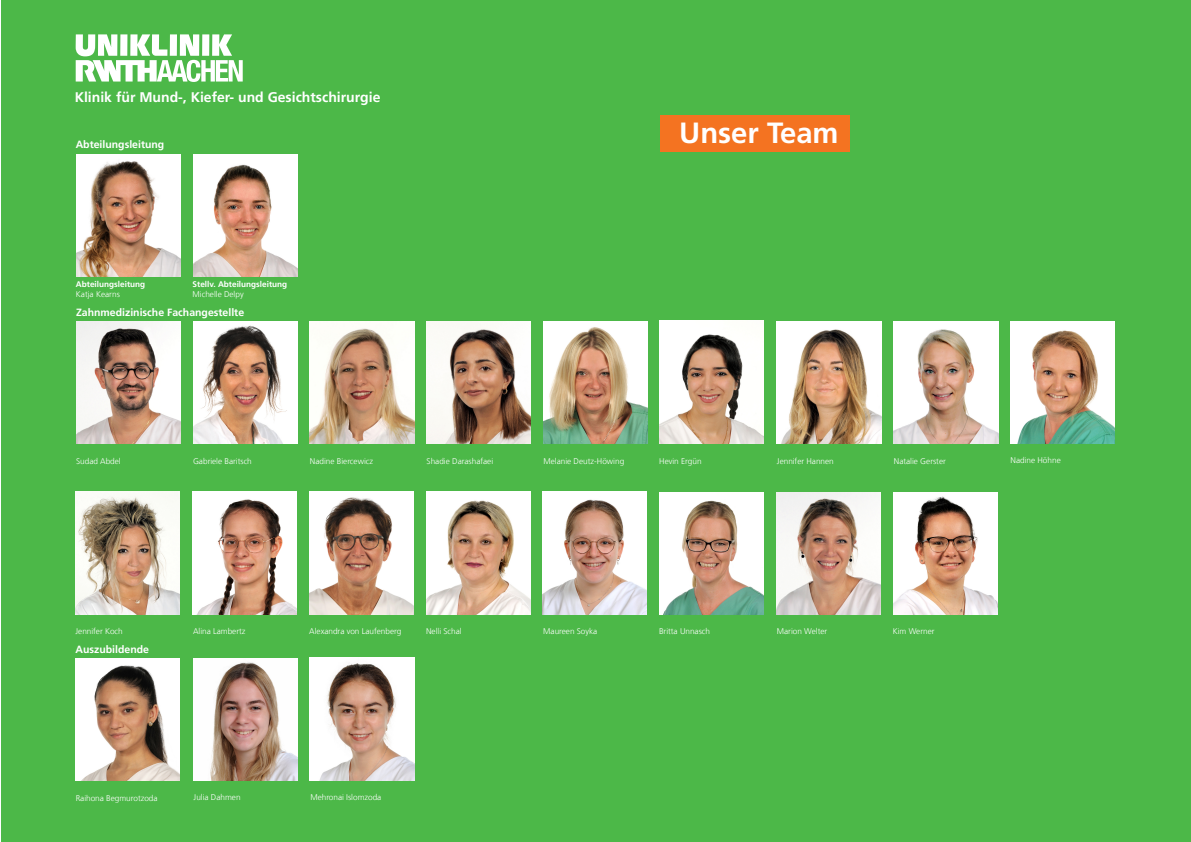
<style>
.page{position:relative;width:1191px;height:842px;background:#fff}
.page>*{position:absolute;margin:0;border:0;box-sizing:border-box;transform-origin:0 0}
.t1{font:700 29.25px "Frutiger LT Com";color:#fff}
.t2{font:700 14px "Frutiger LT Com";color:#fff}
.t3{font:700 10.5px "Frutiger LT Com";color:#fff}
.t4{font:300 8.2px "Frutiger LT Com";color:#fff}
.t5{font:700 8.2px "Frutiger LT Com";color:#fff}
</style>
<div class="page">
<div style="left:1px;top:0;width:1190px;height:842px;background:#4cb848"></div>
<div style="left:660px;top:115px;width:189px;height:36px;background:#f47321"></div>
<img style="left:76px;top:154px;width:104px;height:123px">
<img style="left:193px;top:154px;width:104px;height:123px">
<img style="left:76px;top:658px;width:104px;height:123px">
<img style="left:76px;top:321px;width:104px;height:123px">
<svg style="left:76px;top:34px;width:167px;height:47px"></svg>
<img style="left:1010px;top:321px;width:104px;height:123px">
<img style="left:894px;top:321px;width:104px;height:122px">
<img style="left:543px;top:321px;width:104px;height:123px">
<img style="left:426px;top:321px;width:105px;height:123px">
<img style="left:310px;top:321px;width:104px;height:123px">
<img style="left:193px;top:321px;width:104px;height:123px">
<img style="left:659px;top:321px;width:104px;height:122px">
<img style="left:777px;top:321px;width:104px;height:123px">
<img style="left:893px;top:492px;width:104px;height:123px">
<img style="left:76px;top:492px;width:104px;height:122px">
<img style="left:660px;top:492px;width:103px;height:123px">
<img style="left:543px;top:492px;width:104px;height:122px">
<img style="left:426px;top:492px;width:104px;height:122px">
<img style="left:309px;top:492px;width:104px;height:122px">
<img style="left:776px;top:492px;width:104px;height:123px">
<img style="left:192px;top:492px;width:105px;height:122px">
<img style="left:193px;top:658px;width:104px;height:123px">
<img style="left:310px;top:658px;width:104px;height:122px">
<h2 class="t2" style="left:75px;top:89px;width:307px">Klinik für Mund-, Kiefer- und Gesichtschirurgie</h2>
<p class="t3" style="left:76px;top:138px;width:90px">Abteilungsleitung</p>
<p class="t5" style="left:76px;top:279px;width:71px">Abteilungsleitung</p>
<p class="t4" style="left:76px;top:289px;width:45px">Katja Kearns</p>
<p class="t5" style="left:193px;top:279px;width:96px">Stellv. Abteilungsleitung</p>
<p class="t4" style="left:193px;top:289px;width:53px">Michelle Delpy</p>
<p class="t3" style="left:76px;top:306px;width:170px">Zahnmedizinische Fachangestellte</p>
<h1 class="t1" style="left:679px;top:116px;width:161px">Unser Team</h1>
<p class="t4" style="left:76px;top:456px;width:46px">Sudad Abdel</p>
<p class="t4" style="left:193px;top:456px;width:60px">Gabriele Baritsch</p>
<p class="t4" style="left:310px;top:456px;width:65px">Nadine Biercewicz</p>
<p class="t4" style="left:426px;top:456px;width:68px">Shadie Darashafaei</p>
<p class="t4" style="left:543px;top:456px;width:82px">Melanie Deutz-Höwing</p>
<p class="t4" style="left:659px;top:456px;width:44px">Hevin Ergün</p>
<p class="t4" style="left:777px;top:457px;width:58px">Jennifer Hannen</p>
<p class="t4" style="left:894px;top:456px;width:53px">Natalie Gerster</p>
<p class="t4" style="left:1010px;top:456px;width:52px">Nadine Höhne</p>
<p class="t4" style="left:76px;top:626px;width:49px">Jennifer Koch</p>
<p class="t4" style="left:193px;top:626px;width:54px">Alina Lambertz</p>
<p class="t4" style="left:309px;top:626px;width:94px">Alexandra von Laufenberg</p>
<p class="t4" style="left:426px;top:626px;width:37px">Nelli Schal</p>
<p class="t4" style="left:543px;top:626px;width:56px">Maureen Soyka</p>
<p class="t4" style="left:659px;top:626px;width:53px">Britta Unnasch</p>
<p class="t4" style="left:777px;top:626px;width:52px">Marion Welter</p>
<p class="t4" style="left:892px;top:627px;width:43px">Kim Werner</p>
<p class="t3" style="left:75px;top:643px;width:75px">Auszubildende</p>
<p class="t4" style="left:76px;top:793px;width:83px">Raihona Begmurotzoda</p>
<p class="t4" style="left:194px;top:793px;width:48px">Julia Dahmen</p>
<p class="t4" style="left:310px;top:793px;width:72px">Mehronai Islomzoda</p>
</div>
